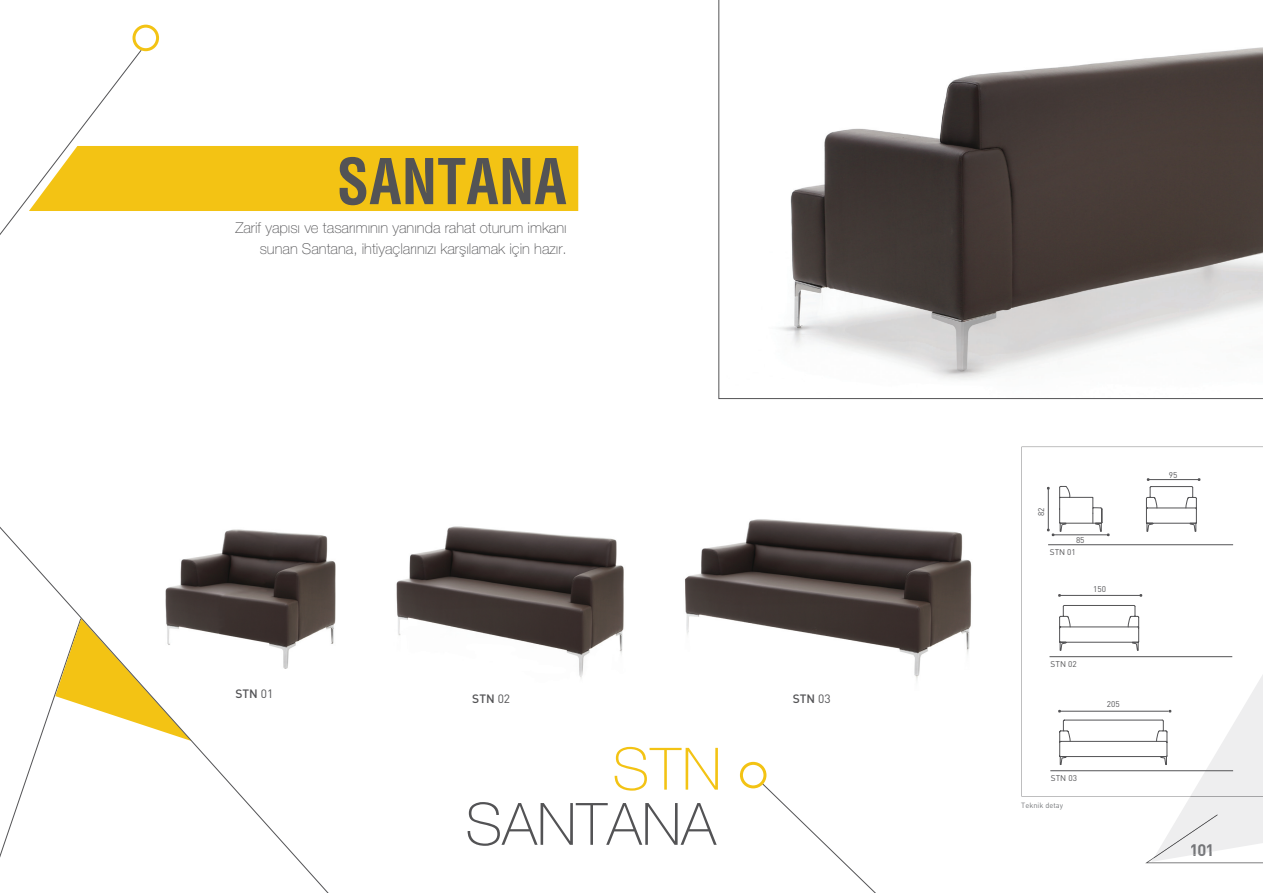
<style>
.page{position:relative;width:1263px;height:893px;background:#fff}
.page>*{position:absolute;margin:0;border:0;box-sizing:border-box;transform-origin:0 0}
.t1{font:700 condensed 61.5px "Helvetica";color:#535355;scale:.95 1}
.t2{font:58.5px "Helvetica";color:#535355}
.t3{font:58.5px "Helvetica";color:#f3c314}
.t4{font:700 16.5px "DIN";color:#787a7d}
.t5{font:15px/21px "Helvetica";color:#535355;text-align:right}
.t6{font:500 12px "DIN";color:#535355}
.t7{font:8.25px "DIN";color:#535355}
.t8{font:7.5px "DIN";color:#787a7d}
.s1{font-weight:400}
</style>
<div class="page">
<svg style="left:719px;top:0;width:544px;height:399px"></svg>
<img style="left:685px;top:519px;width:287px;height:162px">
<svg style="left:760px;top:782px;width:503px;height:111px"></svg>
<svg style="left:0;top:526px;width:336px;height:367px"></svg>
<svg style="left:0;top:49px;width:142px;height:186px"></svg>
<svg style="left:1021px;top:447px;width:242px;height:349px"></svg>
<div style="left:132px;top:25px;width:27px;height:26px;border:3px solid #f3c314;border-radius:50%"></div>
<div style="left:740px;top:762px;width:26px;height:26px;border:3px solid #f3c314;border-radius:50%"></div>
<div style="left:29px;top:146px;width:549px;height:65px;background:#f3c314"></div>
<img style="left:396px;top:526px;width:228px;height:152px">
<hr style="left:1059px;top:595px;width:82px;height:1px;background:#535355">
<hr style="left:1049px;top:656px;width:183px;height:1px;background:#535355">
<hr style="left:1050px;top:770px;width:183px;height:1px;background:#535355">
<hr style="left:1048px;top:544px;width:185px;height:1px;background:#535355">
<svg style="left:1047px;top:486px;width:63px;height:50px"></svg>
<svg style="left:1146px;top:478px;width:54px;height:54px"></svg>
<svg style="left:1059px;top:605px;width:80px;height:46px"></svg>
<svg style="left:1058px;top:674px;width:205px;height:189px"></svg>
<h1 class="t1" style="left:337px;top:144px;width:244px">SANTANA</h1>
<p class="t5" style="left:235px;top:217px;width:333px">Zarif yapısı ve tasarımının yanında rahat oturum imkanı sunan Santana, ihtiyaçlarınızı karşılamak için hazır.</p>
<p class="t6" style="left:235px;top:686px;width:39px">STN <span class="s1">01</span></p>
<p class="t6" style="left:472px;top:691px;width:39px">STN <span class="s1">02</span></p>
<p class="t6" style="left:793px;top:691px;width:39px">STN <span class="s1">03</span></p>
<h2 class="t3" style="left:612px;top:735px;width:111px">STN</h2>
<h2 class="t2" style="left:465px;top:790px;width:252px">SANTANA</h2>
<p class="t7" style="left:1036px;top:516px;width:10px;rotate:-90deg">82</p>
<p class="t7" style="left:1076px;top:534px;width:10px">85</p>
<p class="t7" style="left:1050px;top:547px;width:28px">STN 01</p>
<p class="t7" style="left:1093px;top:584px;width:14px">150</p>
<p class="t7" style="left:1050px;top:659px;width:28px">STN 02</p>
<p class="t7" style="left:1051px;top:773px;width:28px">STN 03</p>
<p class="t8" style="left:1021px;top:800px;width:43px">Teknik detay</p>
<p class="t7" style="left:1107px;top:699px;width:14px">205</p>
<p class="t7" style="left:1169px;top:470px;width:10px">95</p>
<p class="t4" style="left:1189px;top:839px;width:26px">101</p>
</div>
